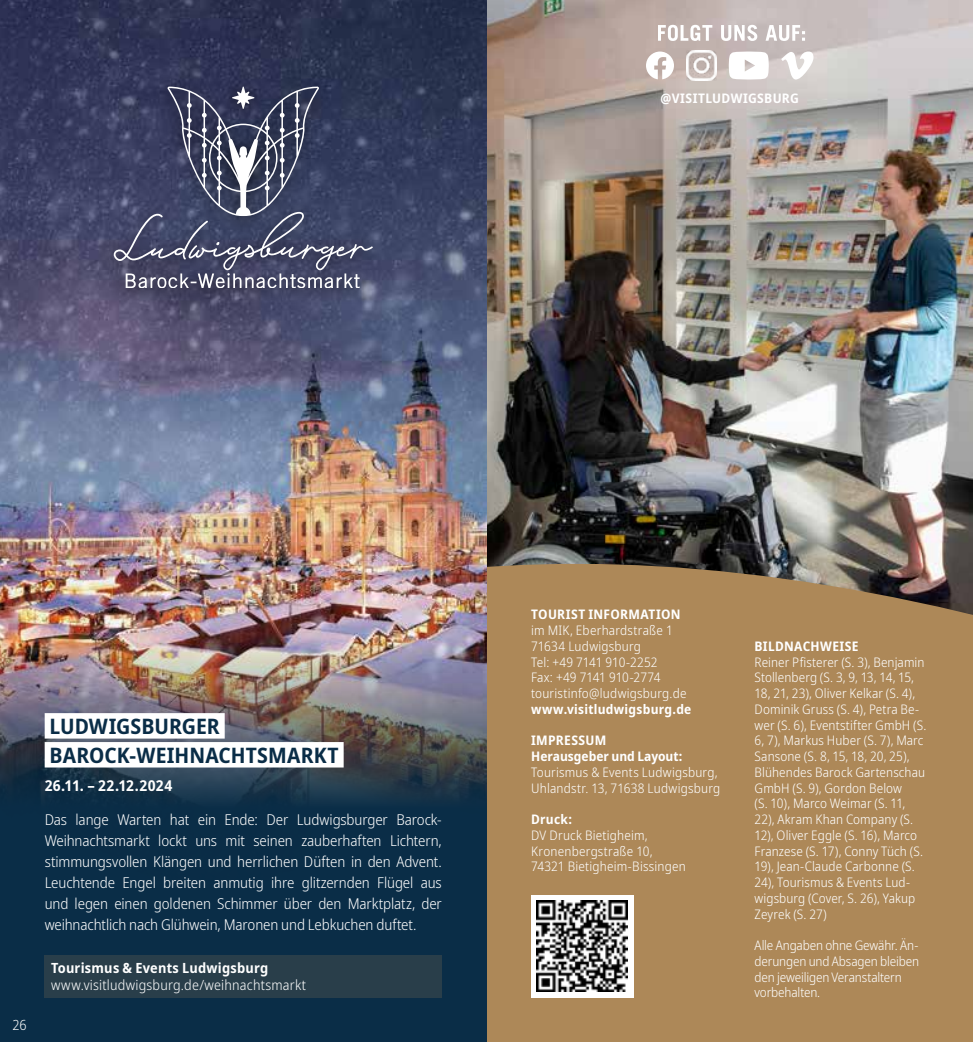
<style>
.page{position:relative;width:973px;height:1042px;background:#fff}
.page>*{position:absolute;margin:0;border:0;box-sizing:border-box;transform-origin:0 0}
.t1{font:700 semi-condensed 21.18px/28.9px "Noto Sans";letter-spacing:.005em;color:#0a2d47}
.t2{font:300 semi-condensed 14.88px/21px "Noto Sans";letter-spacing:-.01em;color:#fff;text-align:justify}
.t3{font:700 semi-condensed 14.88px "Noto Sans";letter-spacing:.02em;color:#fff}
.t4{font:300 semi-condensed 14px "Noto Sans";letter-spacing:.015em;color:#fff}
.t5{font:700 semi-condensed 14px "Noto Sans";letter-spacing:.02em;color:#fff}
.t6{font:300 semi-condensed 13.12px/15.8px "Noto Sans";letter-spacing:.005em;color:#fff}
.t7{font:300 semi-condensed 13.12px/15.8px "Noto Sans";letter-spacing:-.015em;color:#fff}
.t8{font:700 semi-condensed 13.12px "Noto Sans";letter-spacing:.02em;color:#fff}
.t9{font:700 semi-condensed 13.12px/15.8px "Noto Sans";color:#fff}
</style>
<div class="page">
<img style="left:486px;top:0;width:486px;height:545px">
<svg style="left:486px;top:545px;width:486px;height:497px;background:#a68457"></svg>
<svg style="left:658px;top:25px;width:146px;height:16px"></svg>
<svg style="left:646px;top:52px;width:28px;height:27px"></svg>
<svg style="left:781px;top:51px;width:32px;height:29px"></svg>
<svg style="left:728px;top:52px;width:40px;height:28px"></svg>
<img style="left:686px;top:50px;width:30px;height:30px">
<div style="left:0;top:0;width:486px;height:1042px;background:#0a2d47"></div>
<img style="left:0;top:0;width:486px;height:801px">
<div style="left:99px;top:73px;width:287px;height:232px;background:#000;opacity:.8"></div>
<svg style="left:114px;top:87px;width:259px;height:201px;background:#4f5470"></svg>
<div style="left:45px;top:713px;width:180px;height:25px;background:#fff"></div>
<div style="left:45px;top:742px;width:298px;height:25px;background:#fff"></div>
<div style="left:45px;top:955px;width:396px;height:42px;background:#293e4a"></div>
<div style="left:531px;top:895px;width:102px;height:102px;background:#fff"></div>
<img style="left:536px;top:901px;width:91px;height:90px">
<p class="t8" style="left:660px;top:89px;width:140px">@VISITLUDWIGSBURG</p>
<p class="t4" style="left:12px;top:1014px;width:16px">26</p>
<h1 class="t1" style="left:50px;top:712px;width:291px">LUDWIGSBURGER<br>BAROCK-WEIHNACHTSMARKT</h1>
<p class="t3" style="left:45px;top:775px;width:129px">26.11. – 22.12.2024</p>
<p class="t2" style="left:45px;top:810px;width:398px">Das lange Warten hat ein Ende: Der Ludwigsburger Barock-Weihnachtsmarkt lockt uns mit seinen zauberhaften Lichtern, stimmungsvollen Klängen und herrlichen Düften in den Advent.<br>Leuchtende Engel breiten anmutig ihre glitzernden Flügel aus und legen einen goldenen Schimmer über den Marktplatz, der weihnachtlich nach Glühwein, Maronen und Lebkuchen duftet.</p>
<p class="t5" style="left:51px;top:958px;width:219px">Tourismus &amp; Events Ludwigsburg</p>
<p class="t4" style="left:51px;top:975px;width:257px">www.visitludwigsburg.de/weihnachtsmarkt</p>
<p class="t8" style="left:531px;top:605px;width:151px">TOURIST INFORMATION</p>
<p class="t6" style="left:531px;top:623px;width:157px">im MIK, Eberhardstraße 1<br>71634 Ludwigsburg<br>Tel: +49 7141 910-2252<br>Fax: +49 7141 910-2774 touristinfo@ludwigsburg.de</p>
<p class="t8" style="left:531px;top:699px;width:162px">www.visitludwigsburg.de</p>
<p class="t9" style="left:531px;top:733px;width:153px">IMPRESSUM<br>Herausgeber und Layout:</p>
<p class="t6" style="left:531px;top:764px;width:190px">Tourismus &amp; Events Ludwigsburg,<br>Uhlandstr. 13, 71638 Ludwigsburg</p>
<p class="t8" style="left:531px;top:810px;width:42px">Druck:</p>
<p class="t6" style="left:531px;top:827px;width:156px">DV Druck Bietigheim,<br>Kronenbergstraße 10,<br>74321 Bietigheim-Bissingen</p>
<p class="t8" style="left:754px;top:636px;width:105px">BILDNACHWEISE</p>
<p class="t6" style="left:754px;top:654px;width:173px">Reiner Pfisterer (S. 3), Benjamin<br>Stollenberg (S. 3, 9, 13, 14, 15,<br>18, 21, 23), Oliver Kelkar (S. 4),<br>Dominik Gruss (S. 4), Petra Be&shy;wer (S. 6), Eventstifter GmbH (S.<br>6, 7), Markus Huber (S. 7), Marc<br>Sansone (S. 8, 15, 18, 20, 25),<br>Blühendes Barock Gartenschau<br>GmbH (S. 9), Gordon Below<br>(S. 10), Marco Weimar (S. 11,<br>22), Akram Khan Company (S.<br>12), Oliver Eggle (S. 16), Marco<br>Franzese (S. 17), Conny Tüch (S.<br>19), Jean-Claude Carbonne (S.<br>24), Tourismus &amp; Events Lud&shy;wigsburg (Cover, S. 26), Yakup<br>Zeyrek (S. 27)</p>
<p class="t7" style="left:754px;top:938px;width:166px">Alle Angaben ohne Gewähr. Än&shy;derungen und Absagen bleiben den jeweiligen Veranstaltern vorbehalten.</p>
</div>
